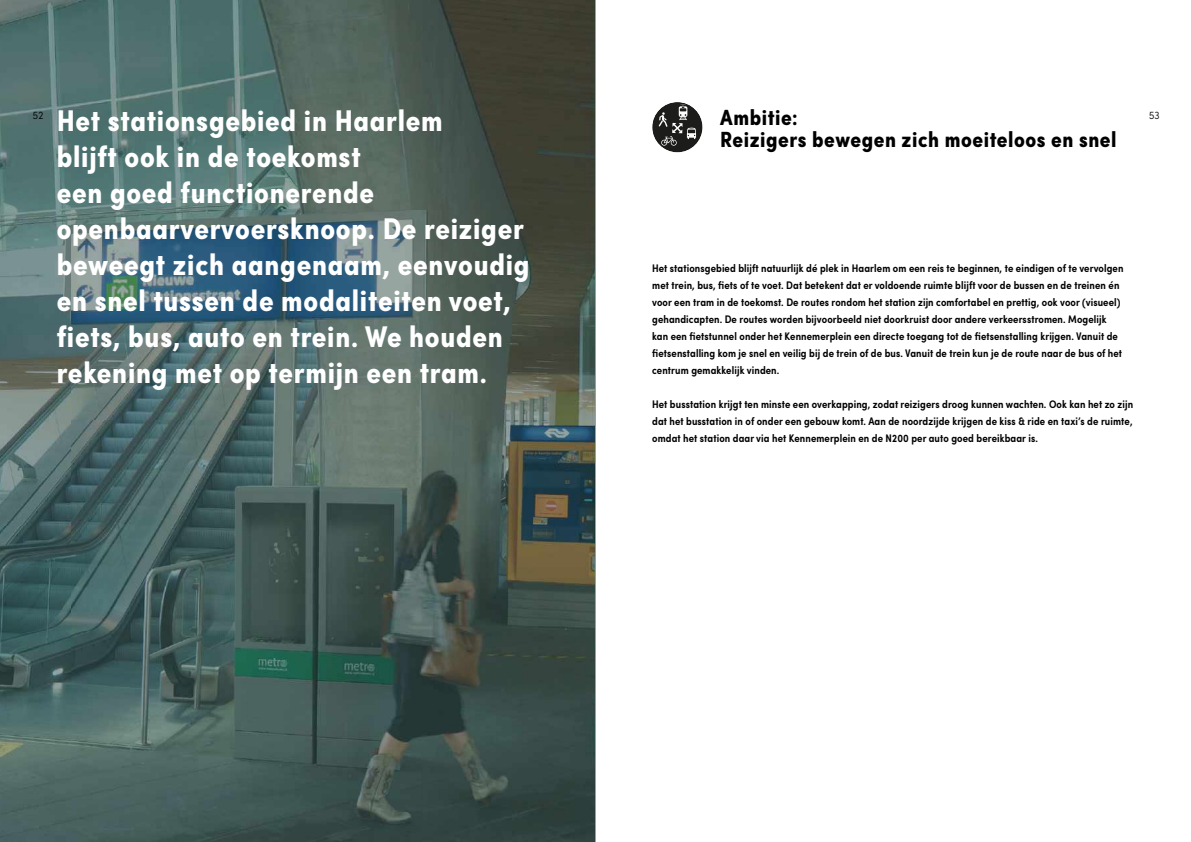
<style>
.page{position:relative;width:1191px;height:842px;background:#fff}
.page>*{position:absolute;margin:0;border:0;box-sizing:border-box;transform-origin:0 0}
.t1{font:700 condensed 30px/36px "Sofia Pro";letter-spacing:.025em;color:#fff}
.t2{font:700 condensed 22px/22px "Sofia Pro";letter-spacing:.025em;color:#000}
.t3{font:600 condensed 11px/17px "Sofia Pro";letter-spacing:.01em;color:#000}
.t4{font:300 condensed 11px "Sofia Pro";color:#000}
</style>
<div class="page">
<img style="left:0;top:0;width:595px;height:842px">
<div style="left:652px;top:102px;width:50px;height:50px;background:#1c1c1a;border-radius:50%"></div>
<svg style="left:658px;top:105px;width:38px;height:41px"></svg>
<hr style="left:595px;top:0;width:1px;height:842px;background:#9c9e9f">
<p class="t1" style="left:57px;top:102px;width:474px">Het stationsgebied in Haarlem<br>blijft ook in de toekomst<br>een goed functionerende openbaarvervoersknoop. De reiziger beweegt zich aangenaam, eenvoudig en snel tussen de modaliteiten voet, fiets, bus, auto en trein. We houden rekening met op termijn een tram.</p>
<h2 class="t2" style="left:720px;top:106px;width:398px">Ambitie:<br>Reizigers bewegen zich moeiteloos en snel</h2>
<p class="t4" style="left:33px;top:108px;width:12px">52</p>
<p class="t4" style="left:1149px;top:108px;width:12px">53</p>
<p class="t3" style="left:652px;top:260px;width:473px">Het stationsgebied blijft natuurlijk dé plek in Haarlem om een reis te beginnen, te eindigen of te vervolgen met trein, bus, fiets of te voet. Dat betekent dat er voldoende ruimte blijft voor de bussen en de treinen én voor een tram in de toekomst. De routes rondom het station zijn comfortabel en prettig, ook voor (visueel) gehandicapten. De routes worden bijvoorbeeld niet doorkruist door andere verkeersstromen. Mogelijk kan een fietstunnel onder het Kennemerplein een directe toegang tot de fietsenstalling krijgen. Vanuit de fietsenstalling kom je snel en veilig bij de trein of de bus. Vanuit de trein kun je de route naar de bus of het centrum gemakkelijk vinden.</p>
<p class="t3" style="left:652px;top:396px;width:482px;text-align:justify">Het busstation krijgt ten minste een overkapping, zodat reizigers droog kunnen wachten. Ook kan het zo zijn dat het busstation in of onder een gebouw komt. Aan de noordzijde krijgen de kiss &amp; ride en taxi’s de ruimte, omdat het station daar via het Kennemerplein en de N200 per auto goed bereikbaar is.</p>
</div>
